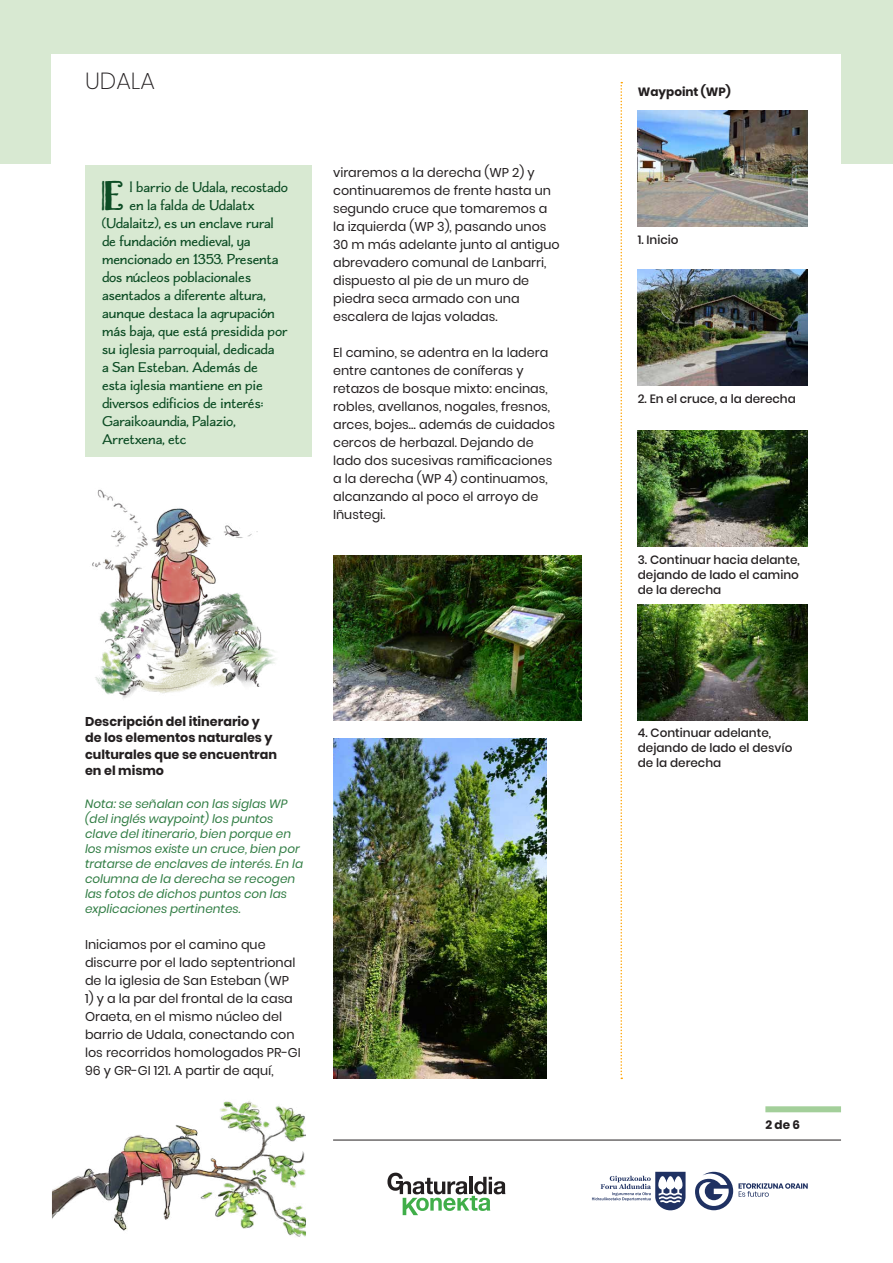
<style>
.page{position:relative;width:893px;height:1263px;background:#fff}
.page>*{position:absolute;margin:0;border:0;box-sizing:border-box;transform-origin:0 0}
.t1{font:38.85px "Charcuterie Deco";color:#0c4c24}
.t2{font:200 23.25px "Poppins";color:#231f20}
.t3{font:15px "Charcuterie Flared";letter-spacing:-.01em;color:#0c4c24}
.t4{font:12.75px/18px "Poppins";color:#231f20}
.t5{font:700 12.75px/16.5px "Poppins";color:#231f20}
.t6{font:italic 12px/15px "Poppins";color:#317d44}
.t7{font:500 12px/15px "Poppins";color:#231f20;text-align:justify}
.t8{font:700 12px "Poppins";color:#231f20}
</style>
<div class="page">
<img style="left:52px;top:1101px;width:254px;height:136px">
<svg style="left:387px;top:1172px;width:118px;height:43px"></svg>
<hr style="left:333px;top:1140px;width:508px;height:1px;background:#231f20">
<div style="left:0;top:0;width:893px;height:164px;background:#d8e9d2"></div>
<div style="left:52px;top:54px;width:789px;height:131px;background:#fff"></div>
<div style="left:765px;top:1106px;width:76px;height:6px;background:#a3cf9a"></div>
<svg style="left:620px;top:82px;width:2px;height:997px"></svg>
<svg style="left:695px;top:1172px;width:113px;height:38px"></svg>
<svg style="left:592px;top:1172px;width:94px;height:38px"></svg>
<img style="left:92px;top:489px;width:183px;height:210px">
<img style="left:638px;top:111px;width:170px;height:116px">
<img style="left:638px;top:269px;width:170px;height:117px">
<div style="left:85px;top:166px;width:227px;height:291px;background:#d8e9d2"></div>
<img style="left:638px;top:430px;width:170px;height:117px">
<img style="left:638px;top:604px;width:170px;height:117px">
<img style="left:333px;top:556px;width:248px;height:165px">
<img style="left:333px;top:738px;width:213px;height:340px">
<h2 class="t2" style="left:85px;top:67px;width:71px">UDALA</h2>
<p class="t1" style="left:100px;top:169px;width:25px">E</p>
<p class="t3" style="left:130px;top:178px;width:160px">l barrio de Udala, recostado</p>
<p class="t3" style="left:130px;top:196px;width:127px">en la falda de Udalatx</p>
<p class="t3" style="left:102px;top:214px;width:173px">(Udalaitz), es un enclave rural</p>
<p class="t3" style="left:102px;top:232px;width:150px">de fundación medieval, ya</p>
<p class="t3" style="left:102px;top:250px;width:178px">mencionado en 1353. Presenta</p>
<p class="t3" style="left:102px;top:268px;width:151px">dos núcleos poblacionales</p>
<p class="t3" style="left:102px;top:286px;width:165px">asentados a diferente altura,</p>
<p class="t3" style="left:102px;top:304px;width:174px">aunque destaca la agrupación</p>
<p class="t3" style="left:102px;top:322px;width:187px">más baja, que está presidida por</p>
<p class="t3" style="left:102px;top:340px;width:174px">su iglesia parroquial, dedicada</p>
<p class="t3" style="left:102px;top:358px;width:157px">a San Esteban. Además de</p>
<p class="t3" style="left:102px;top:376px;width:162px">esta iglesia mantiene en pie</p>
<p class="t3" style="left:102px;top:394px;width:163px">diversos edificios de interés:</p>
<p class="t3" style="left:102px;top:412px;width:135px">Garaikoaundia, Palazio,</p>
<p class="t3" style="left:102px;top:430px;width:86px">Arretxena, etc</p>
<p class="t4" style="left:333px;top:164px;width:228px">viraremos a la derecha (WP 2) y continuaremos de frente hasta un segundo cruce que tomaremos a la izquierda (WP 3), pasando unos<br>30 m más adelante junto al antiguo abrevadero comunal de Lanbarri, dispuesto al pie de un muro de piedra seca armado con una escalera de lajas voladas.</p>
<p class="t4" style="left:333px;top:344px;width:223px">El camino, se adentra en la ladera entre cantones de coníferas y retazos de bosque mixto: encinas, robles, avellanos, nogales, fresnos, arces, bojes… además de cuidados cercos de herbazal. Dejando de lado dos sucesivas ramificaciones a la derecha (WP 4) continuamos, alcanzando al poco el arroyo de<br>Iñustegi.</p>
<p class="t5" style="left:85px;top:713px;width:194px">Descripción del itinerario y de los elementos naturales y culturales que se encuentran en el mismo</p>
<p class="t6" style="left:85px;top:796px;width:220px">Nota: se señalan con las siglas WP (del inglés waypoint) los puntos clave del itinerario, bien porque en los mismos existe un cruce, bien por tratarse de enclaves de interés. En la columna de la derecha se recogen las fotos de dichos puntos con las explicaciones pertinentes.</p>
<p class="t4" style="left:85px;top:936px;width:212px">Iniciamos por el camino que discurre por el lado septentrional de la iglesia de San Esteban (WP</p>
<p class="t4" style="left:85px;top:990px;width:217px">1) y a la par del frontal de la casa<br>Oraeta, en el mismo núcleo del barrio de Udala, conectando con los recorridos homologados PR-GI<br>96 y GR-GI 121. A partir de aquí,</p>
<p class="t8" style="left:638px;top:85px;width:95px">Waypoint (WP)</p>
<p class="t7" style="left:638px;top:232px;width:42px">1. Inicio</p>
<p class="t7" style="left:638px;top:391px;width:160px">2. En el cruce, a la derecha</p>
<p class="t7" style="left:638px;top:552px;width:164px">3. Continuar hacia delante, dejando de lado el camino de la derecha</p>
<p class="t7" style="left:638px;top:726px;width:156px;text-align:left">4. Continuar adelante, dejando de lado el desvío de la derecha</p>
<p class="t8" style="left:765px;top:1118px;width:36px">2 de 6</p>
</div>
